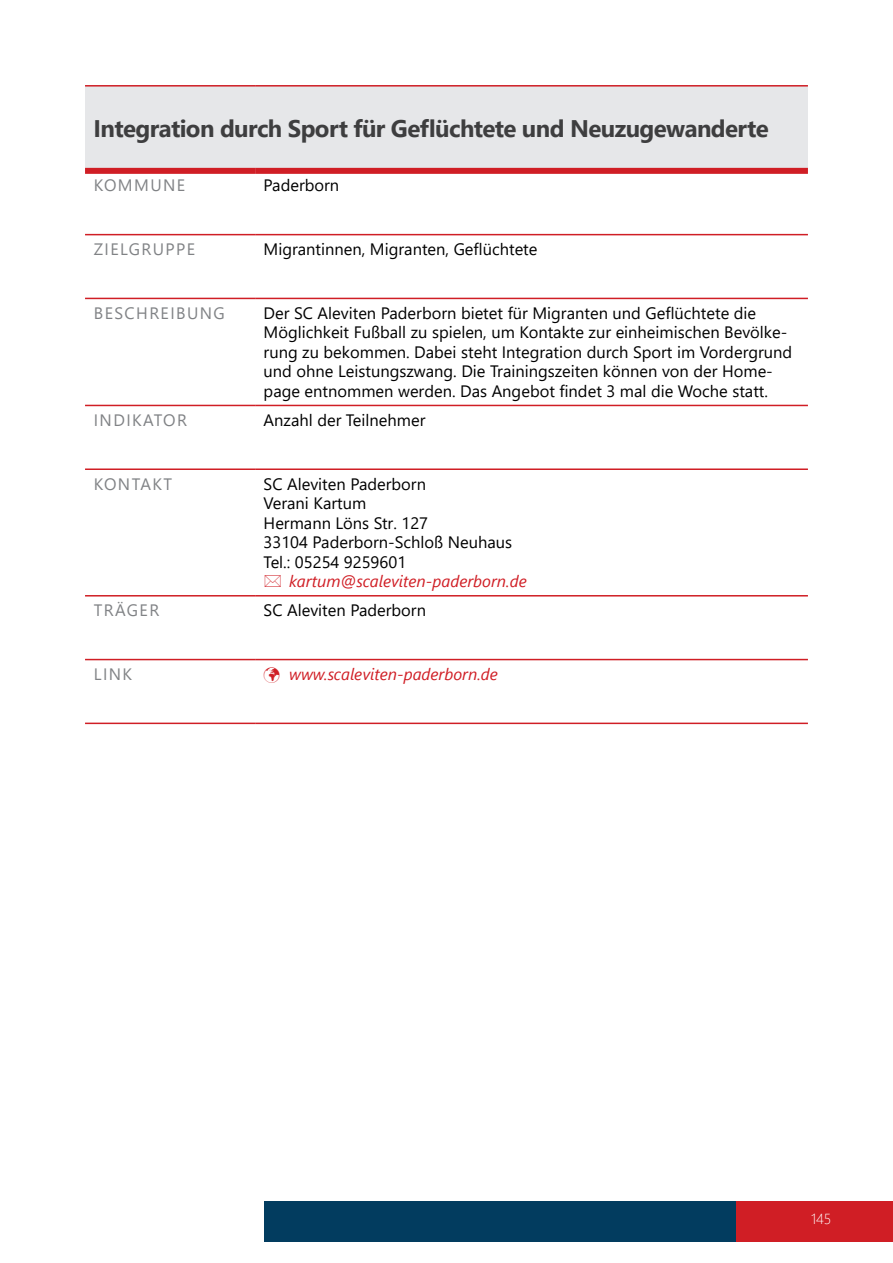
<style>
.page{position:relative;width:893px;height:1263px;background:#fff}
.page>*{position:absolute;margin:0;border:0;box-sizing:border-box;transform-origin:0 0}
.t1{font:700 24px "Segoe UI";letter-spacing:-.025em;color:#3e3e3f}
.t2{font:16.5px/19.5px "Segoe UI";color:#000001}
.t3{font:italic 16.5px "Segoe UI";color:#d01e25}
.t4{font:16.5px "Segoe UI";letter-spacing:.085em;color:#808285}
.t5{font:300 14.55px "Segoe UI";color:#fff}
</style>
<div class="page">
<div style="left:85px;top:86px;width:723px;height:85px;background:#e6e7e9"></div>
<hr style="left:85px;top:234px;width:170px;height:1px;background:#d01e25">
<hr style="left:255px;top:234px;width:553px;height:1px;background:#d01e25">
<hr style="left:85px;top:298px;width:170px;height:1px;background:#d01e25">
<hr style="left:255px;top:298px;width:553px;height:1px;background:#d01e25">
<hr style="left:85px;top:405px;width:170px;height:1px;background:#d01e25">
<hr style="left:255px;top:405px;width:553px;height:1px;background:#d01e25">
<hr style="left:85px;top:468px;width:170px;height:2px;background:#d01e25">
<hr style="left:255px;top:468px;width:553px;height:2px;background:#d01e25">
<hr style="left:85px;top:595px;width:170px;height:1px;background:#d01e25">
<hr style="left:255px;top:595px;width:553px;height:1px;background:#d01e25">
<hr style="left:85px;top:659px;width:170px;height:1px;background:#d01e25">
<hr style="left:255px;top:659px;width:553px;height:1px;background:#d01e25">
<hr style="left:85px;top:85px;width:170px;height:2px;background:#d01e25">
<hr style="left:255px;top:85px;width:553px;height:2px;background:#d01e25">
<div style="left:85px;top:168px;width:170px;height:6px;background:#d01e25"></div>
<div style="left:255px;top:168px;width:553px;height:6px;background:#d01e25"></div>
<hr style="left:85px;top:723px;width:170px;height:1px;background:#d01e25">
<hr style="left:255px;top:723px;width:553px;height:1px;background:#d01e25">
<div style="left:264px;top:1201px;width:473px;height:41px;background:#023c5f"></div>
<div style="left:737px;top:1201px;width:156px;height:41px;background:#d01e25"></div>
<h1 class="t1" style="left:94px;top:106px;width:677px">Integration durch Sport für Geflüchtete und Neuzugewanderte</h1>
<p class="t4" style="left:94px;top:170px;width:93px">KOMMUNE</p>
<p class="t2" style="left:264px;top:174px;width:77px">Paderborn</p>
<p class="t4" style="left:94px;top:234px;width:103px">ZIELGRUPPE</p>
<p class="t2" style="left:264px;top:238px;width:275px">Migrantinnen, Migranten, Geflüchtete</p>
<p class="t4" style="left:94px;top:297px;width:132px">BESCHREIBUNG</p>
<p class="t2" style="left:264px;top:302px;width:530px">Der SC Aleviten Paderborn bietet für Migranten und Geflüchtete die Möglichkeit Fußball zu spielen, um Kontakte zur einheimischen Bevölke&shy;rung zu bekommen. Dabei steht Integration durch Sport im Vordergrund und ohne Leistungszwang. Die Trainingszeiten können von der Home&shy;page entnommen werden. Das Angebot findet 3 mal die Woche statt.</p>
<p class="t4" style="left:94px;top:405px;width:95px">INDIKATOR</p>
<p class="t2" style="left:264px;top:409px;width:163px">Anzahl der Teilnehmer</p>
<p class="t4" style="left:94px;top:468px;width:80px">KONTAKT</p>
<p class="t2" style="left:264px;top:473px;width:250px">SC Aleviten Paderborn<br>Verani Kartum<br>Hermann Löns Str. 127<br>33104 Paderborn-Schloß Neuhaus<br>Tel.: 05254 9259601</p>
<p class="t3" style="left:289px;top:568px;width:239px">kartum@scaleviten-paderborn.de</p>
<p class="t4" style="left:94px;top:595px;width:67px">TRÄGER</p>
<p class="t2" style="left:264px;top:599px;width:164px">SC Aleviten Paderborn</p>
<p class="t4" style="left:94px;top:659px;width:40px">LINK</p>
<p class="t3" style="left:289px;top:661px;width:210px">www.scaleviten-paderborn.de</p>
<p class="t5" style="left:811px;top:1204px;width:22px">145</p>
</div>
